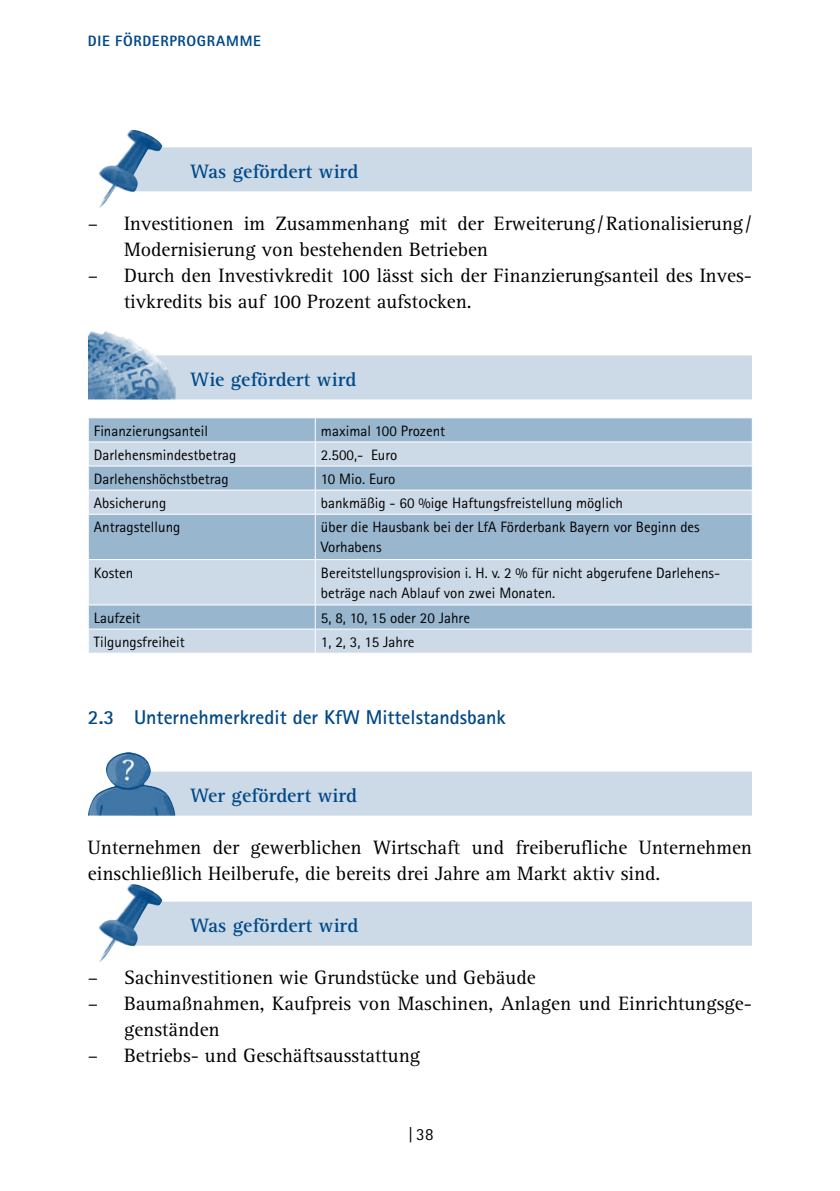
<style>
.page{position:relative;width:840px;height:1191px;background:#fff}
.page>*{position:absolute;margin:0;border:0;box-sizing:border-box;transform-origin:0 0}
.t1{font:20px/26px "Rotis Serif";color:#000}
.t2{font:700 20px "Rotis Serif";color:#004887}
.t3{font:700 20px "Rotis Sans Serif";color:#004887}
.t4{font:17px "Rotis Sans Serif";color:#000}
.t5{font:15px/20px "Rotis Sans Serif";color:#000}
.t6{font:800 15px "Rotis Sans Serif";color:#004887}
</style>
<div class="page">
<div style="left:133px;top:147px;width:618px;height:44px;background:#ccdae7"></div>
<div style="left:133px;top:355px;width:618px;height:44px;background:#ccdae7"></div>
<div style="left:133px;top:771px;width:618px;height:44px;background:#ccdae7"></div>
<div style="left:133px;top:901px;width:618px;height:44px;background:#ccdae7"></div>
<img style="left:98px;top:130px;width:64px;height:78px">
<img style="left:88px;top:331px;width:87px;height:68px">
<div style="left:89px;top:418px;width:662px;height:23px;background:#99b6cf"></div>
<svg style="left:89px;top:442px;width:662px;height:211px;background:#b6cadc"></svg>
<hr style="left:88px;top:466px;width:227px;height:1px;background:#fff">
<hr style="left:315px;top:466px;width:437px;height:1px;background:#fff">
<hr style="left:88px;top:490px;width:227px;height:1px;background:#fff">
<hr style="left:315px;top:490px;width:437px;height:1px;background:#fff">
<svg style="left:315px;top:418px;width:1px;height:96px"></svg>
<hr style="left:88px;top:514px;width:227px;height:1px;background:#fff">
<hr style="left:315px;top:514px;width:437px;height:1px;background:#fff">
<hr style="left:315px;top:514px;width:1px;height:45px;background:#fff">
<hr style="left:88px;top:559px;width:227px;height:1px;background:#fff">
<hr style="left:315px;top:559px;width:437px;height:1px;background:#fff">
<hr style="left:315px;top:560px;width:1px;height:44px;background:#fff">
<hr style="left:88px;top:604px;width:227px;height:1px;background:#fff">
<hr style="left:315px;top:604px;width:437px;height:1px;background:#fff">
<hr style="left:88px;top:629px;width:227px;height:1px;background:#fff">
<hr style="left:315px;top:629px;width:437px;height:1px;background:#fff">
<svg style="left:315px;top:605px;width:1px;height:48px"></svg>
<svg style="left:88px;top:418px;width:1px;height:72px"></svg>
<svg style="left:751px;top:418px;width:1px;height:96px"></svg>
<svg style="left:88px;top:605px;width:1px;height:24px"></svg>
<svg style="left:751px;top:605px;width:1px;height:48px"></svg>
<img style="left:88px;top:752px;width:87px;height:63px">
<img style="left:99px;top:884px;width:63px;height:78px">
<p class="t6" style="left:88px;top:31px;width:8px">DIE</p>
<p class="t6" style="left:115px;top:31px;width:10px">FÖRDERPROGR</p>
<p class="t6" style="left:216px;top:31px;width:22px">AMME</p>
<p class="t2" style="left:190px;top:159px;width:169px">Was gefördert wird</p>
<p class="t1" style="left:124px;top:211px;width:629px;text-indent:-36px">– Investitionen im Zusammenhang mit der Erweiterung/Rationalisierung/<br>Modernisierung von bestehenden Betrieben</p>
<p class="t1" style="left:124px;top:263px;width:629px;text-indent:-36px">– Durch den Investivkredit 100 lässt sich der Finanzierungsanteil des Inves&shy;tivkredits bis auf 100 Prozent aufstocken.</p>
<p class="t2" style="left:190px;top:367px;width:168px">Wie gefördert wird</p>
<p class="t5" style="left:94px;top:420px;width:116px">Finanzierungsanteil</p>
<p class="t5" style="left:321px;top:420px;width:126px">maximal 100 Prozent</p>
<p class="t5" style="left:94px;top:445px;width:144px">Darlehensmindestbetrag</p>
<p class="t5" style="left:321px;top:445px;width:78px">2.500,- Euro</p>
<p class="t5" style="left:94px;top:469px;width:136px">Darlehenshöchstbetrag</p>
<p class="t5" style="left:321px;top:469px;width:76px">10 Mio. Euro</p>
<p class="t5" style="left:94px;top:493px;width:74px">Absicherung</p>
<p class="t5" style="left:321px;top:493px;width:303px">bankmäßig - 60 %ige Haftungsfreistellung möglich</p>
<p class="t5" style="left:94px;top:517px;width:88px">Antragstellung</p>
<p class="t5" style="left:321px;top:517px;width:380px">über die Hausbank bei der LfA Förderbank Bayern vor Beginn des<br>Vorhabens</p>
<p class="t5" style="left:94px;top:562px;width:41px">Kosten</p>
<p class="t5" style="left:321px;top:562px;width:399px">Bereitstellungsprovision i. H. v. 2 % für nicht abgerufene Darlehens&shy;beträge nach Ablauf von zwei Monaten.</p>
<p class="t5" style="left:94px;top:607px;width:48px">Laufzeit</p>
<p class="t5" style="left:321px;top:607px;width:150px">5, 8, 10, 15 oder 20 Jahre</p>
<p class="t5" style="left:94px;top:632px;width:92px">Tilgungsfreiheit</p>
<p class="t5" style="left:321px;top:632px;width:95px">1, 2, 3, 15 Jahre</p>
<p class="t3" style="left:88px;top:704px;width:419px">2.3 Unternehmerkredit der KfW Mittelstandsbank</p>
<p class="t2" style="left:190px;top:783px;width:168px">Wer gefördert wird</p>
<p class="t1" style="left:88px;top:835px;width:665px">Unternehmen der gewerblichen Wirtschaft und freiberufliche Unternehmen einschließlich Heilberufe, die bereits drei Jahre am Markt aktiv sind.</p>
<p class="t2" style="left:190px;top:913px;width:169px">Was gefördert wird</p>
<p class="t1" style="left:88px;top:965px;width:449px">– Sachinvestitionen wie Grundstücke und Gebäude</p>
<p class="t1" style="left:124px;top:991px;width:629px;text-indent:-36px">– Baumaßnahmen, Kaufpreis von Maschinen, Anlagen und Einrichtungsge&shy;genständen</p>
<p class="t1" style="left:88px;top:1043px;width:333px">– Betriebs- und Geschäftsausstattung</p>
<p class="t4" style="left:408px;top:1124px;width:26px">|38</p>
</div>
